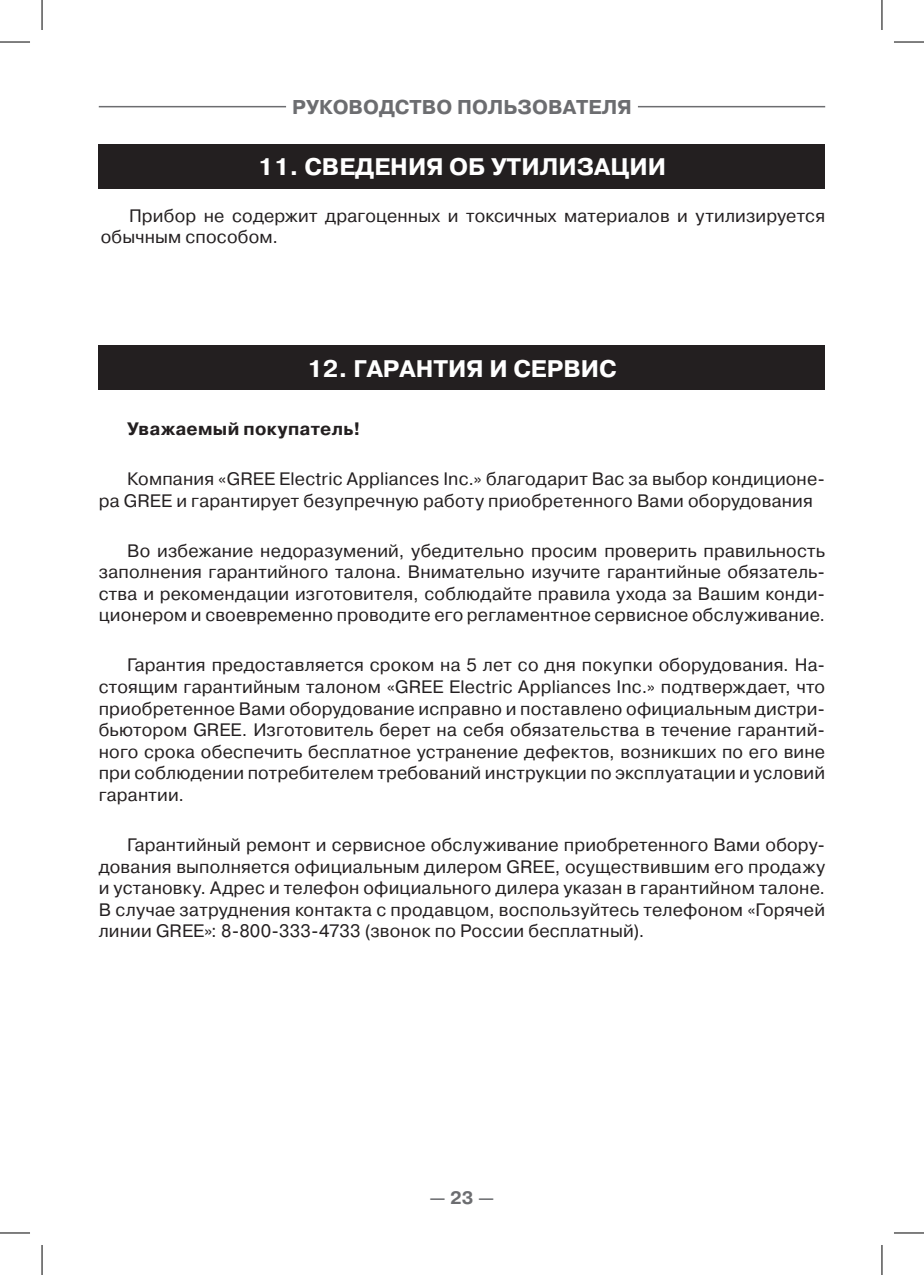
<style>
.page{position:relative;width:924px;height:1275px;background:#fff}
.page>*{position:absolute;margin:0;border:0;box-sizing:border-box;transform-origin:0 0}
.t1{font:700 24px "Pragmatica C";color:#fff}
.t2{font:700 20px "Pragmatica C";color:#6c6d70}
.t3{font:18px/21.6px "Pragmatica C";letter-spacing:.01em;color:#231f20;text-align:justify}
.t4{font:700 18px "Pragmatica C";letter-spacing:.015em;color:#231f20}
.t5{font:700 18px "Pragmatica C";color:#6c6d70}
</style>
<div class="page">
<hr style="left:99px;top:106px;width:187px;height:1px;background:#6c6d70">
<hr style="left:637px;top:106px;width:187px;height:1px;background:#6c6d70">
<div style="left:99px;top:144px;width:725px;height:44px;background:#231f20"></div>
<div style="left:99px;top:346px;width:725px;height:44px;background:#231f20"></div>
<hr style="left:0;top:42px;width:30px;height:1px;background:#000">
<hr style="left:893px;top:42px;width:30px;height:1px;background:#000">
<hr style="left:0;top:1232px;width:30px;height:1px;background:#000">
<hr style="left:893px;top:1232px;width:30px;height:1px;background:#000">
<hr style="left:42px;top:0;width:1px;height:30px;background:#000">
<hr style="left:42px;top:1245px;width:1px;height:30px;background:#000">
<hr style="left:881px;top:0;width:1px;height:30px;background:#000">
<hr style="left:881px;top:1245px;width:1px;height:30px;background:#000">
<p class="t2" style="left:292px;top:97px;width:341px">РУКОВОДСТВО ПОЛЬЗОВАТЕЛЯ</p>
<h1 class="t1" style="left:258px;top:154px;width:409px">11. СВЕДЕНИЯ ОБ УТИЛИЗАЦИИ</h1>
<p class="t3" style="left:101px;top:205px;width:725px;text-indent:28px">Прибор не содержит драгоценных и токсичных материалов и утилизируется обычным способом.</p>
<h1 class="t1" style="left:307px;top:356px;width:311px">12. ГАРАНТИЯ И СЕРВИС</h1>
<p class="t4" style="left:127px;top:419px;width:234px">Уважаемый покупатель!</p>
<p class="t3" style="left:99px;top:468px;width:727px;text-indent:28px">Компания «GREE Electric Appliances Inc.» благодарит Вас за выбор кондиционе&shy;ра GREE и гарантирует безупречную работу приобретенного Вами оборудования</p>
<p class="t3" style="left:99px;top:539px;width:727px;text-indent:28px">Во избежание недоразумений, убедительно просим проверить правильность заполнения гарантийного талона. Внимательно изучите гарантийные обязатель&shy;ства и рекомендации изготовителя, соблюдайте правила ухода за Вашим конди&shy;ционером и своевременно проводите его регламентное сервисное обслуживание.</p>
<p class="t3" style="left:99px;top:654px;width:727px;text-indent:28px">Гарантия предоставляется сроком на 5 лет со дня покупки оборудования. На&shy;стоящим гарантийным талоном «GREE Electric Appliances Inc.» подтверждает, что приобретенное Вами оборудование исправно и поставлено официальным дистри&shy;бьютором GREE. Изготовитель берет на себя обязательства в течение гарантий&shy;ного срока обеспечить бесплатное устранение дефектов, возникших по его вине при соблюдении потребителем требований инструкции по эксплуатации и условий гарантии.</p>
<p class="t3" style="left:99px;top:834px;width:727px;text-indent:28px">Гарантийный ремонт и сервисное обслуживание приобретенного Вами обору&shy;дования выполняется официальным дилером GREE, осуществившим его продажу и установку. Адрес и телефон официального дилера указан в гарантийном талоне.<br>В случае затруднения контакта с продавцом, воспользуйтесь телефоном «Горячей линии GREE»: 8-800-333-4733 (звонок по России бесплатный).</p>
<p class="t5" style="left:429px;top:1187px;width:67px">— 23 —</p>
</div>
